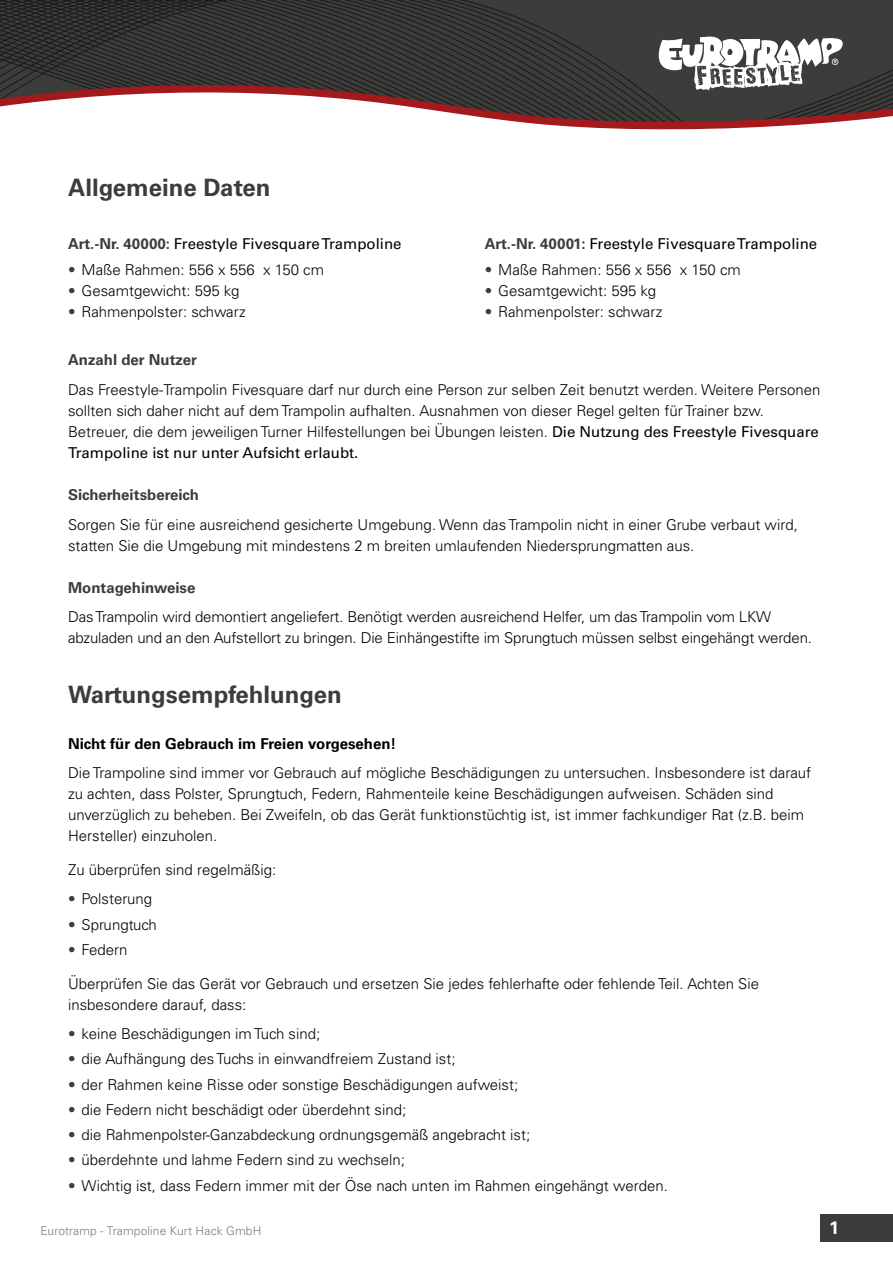
<style>
.page{position:relative;width:893px;height:1263px;background:#fff}
.page>*{position:absolute;margin:0;border:0;box-sizing:border-box;transform-origin:0 0}
.t1{font:700 24px "Univers LT Std";color:#3c3c3b}
.t2{font:700 18px "Univers LT Std";color:#fff}
.t3{font:300 15px/21px "Univers LT Std";color:#000}
.t4{font:15px "Univers LT Std";color:#000}
.t5{font:700 15px "Univers LT Std";color:#3c3c3b}
.t6{font:700 15px "Univers LT Std";color:#000}
.t7{font:300 12px "Univers LT Std";letter-spacing:.01em;color:#7c7b7b}
.s1{font-weight:700;color:#3c3c3b}
.s2{color:#3c3c3b}
.s3{font-weight:400}
</style>
<div class="page">
<svg style="left:0;top:0;width:893px;height:73px;background:#353534"></svg>
<svg style="left:0;top:73px;width:893px;height:57px"></svg>
<svg style="left:653px;top:35px;width:192px;height:56px"></svg>
<div style="left:821px;top:1214px;width:72px;height:27px;background:#3c3c3b"></div>
<h1 class="t1" style="left:68px;top:173px;width:204px">Allgemeine Daten</h1>
<p class="t4" style="left:68px;top:235px;width:335px"><span class="s1">Art.-Nr. 40000:</span> Freestyle Fivesquare Trampoline</p>
<p class="t3" style="left:68px;top:259px;width:258px"><span class="s2">•</span> Maße Rahmen: 556 x 556 x 150 cm</p>
<p class="t3" style="left:68px;top:280px;width:173px"><span class="s2">•</span> Gesamtgewicht: 595 kg</p>
<p class="t3" style="left:68px;top:301px;width:179px"><span class="s2">•</span> Rahmenpolster: schwarz</p>
<p class="t4" style="left:485px;top:235px;width:334px"><span class="s1">Art.-Nr. 40001:</span> Freestyle Fivesquare Trampoline</p>
<p class="t3" style="left:485px;top:259px;width:258px"><span class="s2">•</span> Maße Rahmen: 556 x 556 x 150 cm</p>
<p class="t3" style="left:485px;top:280px;width:173px"><span class="s2">•</span> Gesamtgewicht: 595 kg</p>
<p class="t3" style="left:485px;top:301px;width:179px"><span class="s2">•</span> Rahmenpolster: schwarz</p>
<p class="t5" style="left:68px;top:351px;width:130px">Anzahl der Nutzer</p>
<p class="t3" style="left:68px;top:379px;width:754px">Das Freestyle-Trampolin Fivesquare darf nur durch eine Person zur selben Zeit benutzt werden. Weitere Personen sollten sich daher nicht auf dem Trampolin aufhalten. Ausnahmen von dieser Regel gelten für Trainer bzw.<br>Betreuer, die dem jeweiligen Turner Hilfestellungen bei Übungen leisten. <span class="s3">Die Nutzung des Freestyle Fivesquare Trampoline ist nur unter Aufsicht erlaubt.</span></p>
<p class="t5" style="left:68px;top:486px;width:132px">Sicherheitsbereich</p>
<p class="t3" style="left:68px;top:514px;width:731px">Sorgen Sie für eine ausreichend gesicherte Umgebung. Wenn das Trampolin nicht in einer Grube verbaut wird, statten Sie die Umgebung mit mindestens 2 m breiten umlaufenden Niedersprungmatten aus.</p>
<p class="t5" style="left:68px;top:579px;width:129px">Montagehinweise</p>
<p class="t3" style="left:68px;top:606px;width:745px">Das Trampolin wird demontiert angeliefert. Benötigt werden ausreichend Helfer, um das Trampolin vom LKW abzuladen und an den Aufstellort zu bringen. Die Einhängestifte im Sprungtuch müssen selbst eingehängt werden.</p>
<h1 class="t1" style="left:68px;top:681px;width:275px">Wartungsempfehlungen</h1>
<p class="t6" style="left:68px;top:734px;width:330px">Nicht für den Gebrauch im Freien vorgesehen!</p>
<p class="t3" style="left:68px;top:762px;width:745px">Die Trampoline sind immer vor Gebrauch auf mögliche Beschädigungen zu untersuchen. Insbesondere ist darauf zu achten, dass Polster, Sprungtuch, Federn, Rahmenteile keine Beschädigungen aufweisen. Schäden sind unverzüglich zu beheben. Bei Zweifeln, ob das Gerät funktionstüchtig ist, ist immer fachkundiger Rat (z.B. beim Hersteller) einzuholen.</p>
<p class="t3" style="left:68px;top:859px;width:210px">Zu überprüfen sind regelmäßig:</p>
<p class="t3" style="left:68px;top:888px;width:85px"><span class="s2">•</span> Polsterung</p>
<p class="t3" style="left:68px;top:914px;width:90px"><span class="s2">•</span> Sprungtuch</p>
<p class="t3" style="left:68px;top:939px;width:61px"><span class="s2">•</span> Federn</p>
<p class="t3" style="left:68px;top:973px;width:693px">Überprüfen Sie das Gerät vor Gebrauch und ersetzen Sie jedes fehlerhafte oder fehlende Teil. Achten Sie insbesondere darauf, dass:</p>
<p class="t3" style="left:68px;top:1023px;width:254px"><span class="s2">•</span> keine Beschädigungen im Tuch sind;</p>
<p class="t3" style="left:68px;top:1048px;width:389px"><span class="s2">•</span> die Aufhängung des Tuchs in einwandfreiem Zustand ist;</p>
<p class="t3" style="left:68px;top:1074px;width:452px"><span class="s2">•</span> der Rahmen keine Risse oder sonstige Beschädigungen aufweist;</p>
<p class="t3" style="left:68px;top:1099px;width:340px"><span class="s2">•</span> die Federn nicht beschädigt oder überdehnt sind;</p>
<p class="t3" style="left:68px;top:1124px;width:464px"><span class="s2">•</span> die Rahmenpolster-Ganzabdeckung ordnungsgemäß angebracht ist;</p>
<p class="t3" style="left:68px;top:1149px;width:339px"><span class="s2">•</span> überdehnte und lahme Federn sind zu wechseln;</p>
<p class="t3" style="left:68px;top:1175px;width:601px"><span class="s2">•</span> Wichtig ist, dass Federn immer mit der Öse nach unten im Rahmen eingehängt werden.</p>
<p class="t7" style="left:40px;top:1223px;width:222px">Eurotramp - Trampoline Kurt Hack GmbH</p>
<p class="t2" style="left:829px;top:1217px;width:12px">1</p>
</div>
